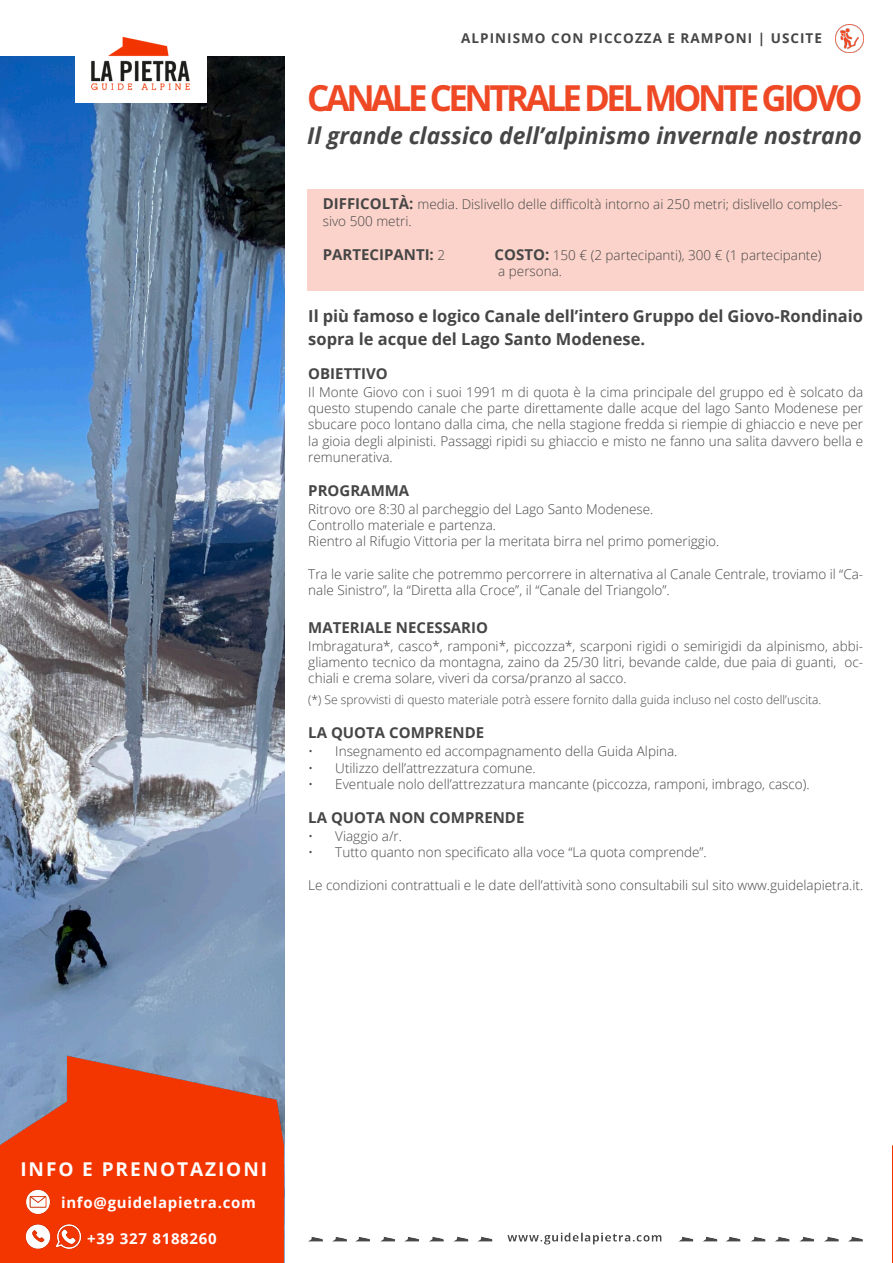
<style>
.page{position:relative;width:893px;height:1263px;background:#fff}
.page>*{position:absolute;margin:0;border:0;box-sizing:border-box;transform-origin:0 0}
.t1{font:700 36px "Open Sans Hebrew";letter-spacing:-.1em;color:#ef4825}
.t2{font:italic 700 23.1px "Open Sans";color:#464646}
.t3{font:700 19.05px "Open Sans";letter-spacing:.1em;color:#fff}
.t4{font:700 16.5px/22.5px "Open Sans";color:#464646}
.t5{font:700 15px "Open Sans";color:#464646}
.t6{font:700 15px "Open Sans";letter-spacing:.05em;color:#fff}
.t7{font:300 13.5px/16.2px "Open Sans";color:#464646}
.t8{font:700 13.5px "Open Sans";letter-spacing:.075em;color:#464646}
.t9{font:300 12px "Open Sans";color:#464646}
.s1{font-weight:700;font-size:15px}
.s2{font-weight:300;font-size:13.5px}
</style>
<div class="page">
<img style="left:0;top:57px;width:284px;height:935px">
<img style="left:76px;top:36px;width:130px;height:67px">
<img style="left:0;top:992px;width:284px;height:271px">
<img style="left:892px;top:1145px;width:1px;height:118px">
<img style="left:308px;top:1232px;width:555px;height:13px">
<img style="left:836px;top:24px;width:28px;height:29px">
<div style="left:307px;top:189px;width:556px;height:101px;background:#fbd3ca"></div>
<img style="left:22px;top:1189px;width:33px;height:26px">
<img style="left:22px;top:1224px;width:33px;height:26px">
<img style="left:53px;top:1224px;width:32px;height:25px">
<p class="t8" style="left:461px;top:28px;width:362px">ALPINISMO CON PICCOZZA E RAMPONI | USCITE</p>
<p class="t1" style="left:307px;top:77px;width:557px">CANALE CENTRALE DEL MONTE GIOVO</p>
<p class="t2" style="left:307px;top:119px;width:556px">Il grande classico dell’alpinismo invernale nostrano</p>
<p class="t7" style="left:323px;top:196px;width:521px"><span class="s1">DIFFICOLTÀ:</span> media. Dislivello delle difficoltà intorno ai 250 metri; dislivello comples&shy;sivo 500 metri.</p>
<p class="t5" style="left:323px;top:244px;width:124px">PARTECIPANTI: <span class="s2">2</span></p>
<p class="t7" style="left:495px;top:246px;width:328px"><span class="s1">COSTO:</span> 150 € (2 partecipanti), 300 € (1 partecipante)</p>
<p class="t7" style="left:498px;top:263px;width:65px">a persona.</p>
<p class="t4" style="left:308px;top:304px;width:556px">Il più famoso e logico Canale dell’intero Gruppo del Giovo-Rondinaio sopra le acque del Lago Santo Modenese.</p>
<p class="t5" style="left:308px;top:363px;width:81px">OBIETTIVO</p>
<p class="t7" style="left:308px;top:384px;width:556px;text-align:justify">Il Monte Giovo con i suoi 1991 m di quota è la cima principale del gruppo ed è solcato da questo stupendo canale che parte direttamente dalle acque del lago Santo Modenese per sbucare poco lontano dalla cima, che nella stagione fredda si riempie di ghiaccio e neve per la gioia degli alpinisti. Passaggi ripidi su ghiaccio e misto ne fanno una salita davvero bella e remunerativa.</p>
<p class="t5" style="left:308px;top:480px;width:103px">PROGRAMMA</p>
<p class="t7" style="left:308px;top:501px;width:347px">Ritrovo ore 8:30 al parcheggio del Lago Santo Modenese.</p>
<p class="t7" style="left:308px;top:517px;width:189px">Controllo materiale e partenza.</p>
<p class="t7" style="left:308px;top:533px;width:412px">Rientro al Rifugio Vittoria per la meritata birra nel primo pomeriggio.</p>
<p class="t7" style="left:308px;top:565px;width:556px">Tra le varie salite che potremmo percorrere in alternativa al Canale Centrale, troviamo il “Ca&shy;nale Sinistro”, la “Diretta alla Croce”, il “Canale del Triangolo”.</p>
<p class="t5" style="left:308px;top:617px;width:181px">MATERIALE NECESSARIO</p>
<p class="t7" style="left:308px;top:637px;width:556px;text-align:justify">Imbragatura*, casco*, ramponi*, piccozza*, scarponi rigidi o semirigidi da alpinismo, abbi&shy;gliamento tecnico da montagna, zaino da 25/30 litri, bevande calde, due paia di guanti, oc&shy;chiali e crema solare, viveri da corsa/pranzo al sacco.</p>
<p class="t9" style="left:308px;top:691px;width:515px">(*) Se sprovvisti di questo materiale potrà essere fornito dalla guida incluso nel costo dell’uscita.</p>
<p class="t5" style="left:308px;top:722px;width:177px">LA QUOTA COMPRENDE</p>
<p class="t7" style="left:308px;top:743px;width:371px">• Insegnamento ed accompagnamento della Guida Alpina.</p>
<p class="t7" style="left:308px;top:759px;width:229px">• Utilizzo dell’attrezzatura comune.</p>
<p class="t7" style="left:308px;top:775px;width:503px">• Eventuale nolo dell’attrezzatura mancante (piccozza, ramponi, imbrago, casco).</p>
<p class="t5" style="left:308px;top:807px;width:218px">LA QUOTA NON COMPRENDE</p>
<p class="t7" style="left:308px;top:828px;width:95px">• Viaggio a/r.</p>
<p class="t7" style="left:308px;top:844px;width:400px">• Tutto quanto non specificato alla voce “La quota comprende”.</p>
<p class="t7" style="left:308px;top:876px;width:556px">Le condizioni contrattuali e le date dell’attività sono consultabili sul sito www.guidelapietra.it.</p>
<h3 class="t3" style="left:20px;top:1155px;width:248px">INFO E PRENOTAZIONI</h3>
<p class="t6" style="left:61px;top:1192px;width:196px">info@guidelapietra.com</p>
<p class="t6" style="left:87px;top:1227px;width:131px">+39 327 8188260</p>
</div>
